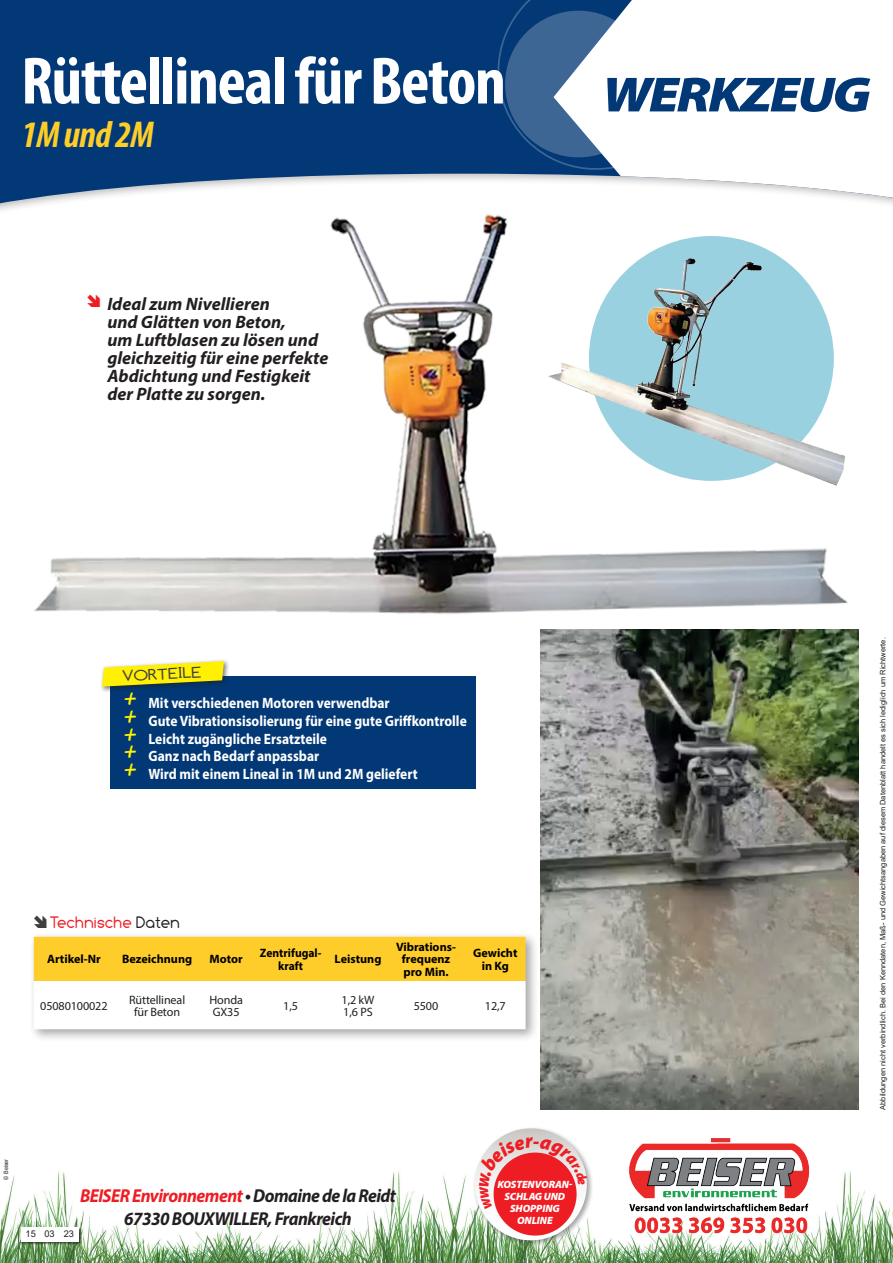
<style>
.page{position:relative;width:893px;height:1263px;background:#fff}
.page>*{position:absolute;margin:0;border:0;box-sizing:border-box;transform-origin:0 0}
.t1{font:700 condensed 67.5px "Myriad Pro";letter-spacing:-.02em;color:#fff}
.t2{font:italic 900 49.65px "Myriad Pro";letter-spacing:-.045em;color:#013875;scale:1.13 1}
.t3{font:italic 700 condensed 37.5px "Myriad Pro";letter-spacing:-.02em;color:#fecd29}
.t4{font:italic 700 18.75px/22.5px "Myriad Pro";letter-spacing:-.03em;color:#231f20;text-align:center;scale:.94 1}
.t5{font:italic 700 18px/18px "Myriad Pro";color:#231f20}
.t6{font:16.5px "Comfortaa";color:#ee1d23}
.t7{font:15.45px "Comfortaa";color:#3e3e3f;scale:1.24 1}
.t8{font:700 15px/17.7px "Myriad Pro";color:#fff;scale:.9 1}
.t9{font:700 12.15px/12.1px "Myriad Pro";color:#000;text-align:center}
.t10{font:12.15px/12.1px "Myriad Pro";letter-spacing:-.01em;color:#231f20}
.t11{font:700 12.15px/12.1px "Myriad Pro";color:#000;text-align:center;scale:.95 1}
.t12{font:italic 900 10.5px/12px "Myriad Pro";letter-spacing:-.01em;color:#fff;text-align:center}
.t13{font:9.3px "Arial";color:#231f20}
.t14{font:7.5px "Arial";color:#231f20}
.t15{font:6px "Arial";color:#231f20;scale:.9 1}
.s1{font-family:"MV Boli";font-weight:400;font-size:25.5px;color:#fff101}
.s2{color:#3e3e3f}
.s3{color:#231f20}
.s4{color:#ee1d23}
</style>
<div class="page">
<img style="left:0;top:1171px;width:893px;height:92px">
<svg style="left:0;top:0;width:893px;height:210px;background:#1b4c83"></svg>
<svg style="left:553px;top:0;width:340px;height:203px"></svg>
<svg style="left:486px;top:0;width:217px;height:181px"></svg>
<div style="left:29px;top:932px;width:510px;height:111px;background:#231f20;opacity:.4"></div>
<svg style="left:34px;top:937px;width:492px;height:92px"></svg>
<div style="left:111px;top:676px;width:365px;height:113px;background:#013875"></div>
<div style="left:100px;top:659px;width:131px;height:34px;background:#231f20;opacity:.6"></div>
<svg style="left:102px;top:661px;width:122px;height:26px;background:#dbd62f"></svg>
<img style="left:540px;top:630px;width:319px;height:480px">
<img style="left:10px;top:201px;width:844px;height:430px">
<div style="left:21px;top:1227px;width:61px;height:18px;background:#231f20;opacity:.5"></div>
<div style="left:21px;top:1227px;width:58px;height:15px;background:#fff"></div>
<img style="left:586px;top:1138px;width:269px;height:113px">
<div style="left:472px;top:1126px;width:121px;height:121px;background:#231f20;opacity:.4"></div>
<svg style="left:475px;top:1128px;width:112px;height:112px"></svg>
<div style="left:494px;top:1152px;width:83px;height:83px;background:#ee1d23;border-radius:50%"></div>
<svg style="left:87px;top:294px;width:13px;height:12px"></svg>
<svg style="left:479px;top:1137px;width:108px;height:72px"></svg>
<h1 class="t1" style="left:21px;top:39px;width:486px">Rüttellineal für Beton</h1>
<h3 class="t3" style="left:21px;top:111px;width:134px">1M und 2M</h3>
<p class="t5" style="left:107px;top:294px;width:223px">Ideal zum Nivellieren<br>und Glätten von Beton,<br>um Luftblasen zu lösen und gleichzeitig für eine perfekte<br>Abdichtung und Festigkeit der Platte zu sorgen.</p>
<h2 class="t2" style="left:602px;top:67px;width:239px">WERKZEUG</h2>
<p class="t7" style="left:122px;top:667px;width:66px;rotate:-3deg">VORTEILE</p>
<p class="t8" style="left:123px;top:694px;width:383px"><span class="s1">+</span> Mit verschiedenen Motoren verwendbar<br><span class="s1">+</span> Gute Vibrationsisolierung für eine gute Griffkontrolle <span class="s1">+</span> Leicht zugängliche Ersatzteile<br><span class="s1">+</span> Ganz nach Bedarf anpassbar<br><span class="s1">+</span> Wird mit einem Lineal in 1M und 2M geliefert</p>
<p class="t6" style="left:33px;top:912px;width:149px"><span class="s2">➔</span>Technische <span class="s3">Daten</span></p>
<p class="t9" style="left:47px;top:953px;width:55px">Artikel-Nr</p>
<p class="t9" style="left:122px;top:953px;width:72px">Bezeichnung</p>
<p class="t9" style="left:210px;top:953px;width:35px">Motor</p>
<p class="t11" style="left:260px;top:947px;width:66px">Zentrifugal&shy;kraft</p>
<p class="t9" style="left:335px;top:953px;width:48px">Leistung</p>
<p class="t9" style="left:396px;top:941px;width:61px">Vibrations&shy;frequenz pro Min.</p>
<p class="t9" style="left:473px;top:947px;width:46px">Gewicht in Kg</p>
<p class="t10" style="left:40px;top:999px;width:69px">05080100022</p>
<p class="t10" style="left:129px;top:993px;width:58px;text-align:center">Rüttellineal für Beton</p>
<p class="t10" style="left:209px;top:993px;width:35px">Honda<br>GX35</p>
<p class="t10" style="left:283px;top:999px;width:16px">1,5</p>
<p class="t10" style="left:342px;top:993px;width:34px">1,2 kW<br>1,6 PS</p>
<p class="t10" style="left:414px;top:999px;width:26px">5500</p>
<p class="t10" style="left:485px;top:999px;width:22px">12,7</p>
<p class="t15" style="left:2px;top:1179px;width:25px;rotate:-90deg">© Beiser</p>
<p class="t4" style="left:80px;top:1184px;width:338px"><span class="s4">BEISER Environnement</span> • Domaine de la Reidt<br>67330 BOUXWILLER, Frankreich</p>
<p class="t12" style="left:497px;top:1178px;width:76px">KOSTENVORAN‑<br>SCHLAG UND<br>SHOPPING<br>ONLINE</p>
<p class="t13" style="left:26px;top:1227px;width:12px">06</p>
<p class="t13" style="left:50px;top:1227px;width:7px">2</p>
<p class="t13" style="left:26px;top:1227px;width:50px">15 03 23</p>
<p class="t14" style="left:878px;top:1110px;width:474px;rotate:-90deg">Abbildungen nicht verbindlich. Bei den Kenndaten, Maß- und Gewichtsangaben auf diesem Datenblatt handelt es sich lediglich um Richtwerte.</p>
</div>
